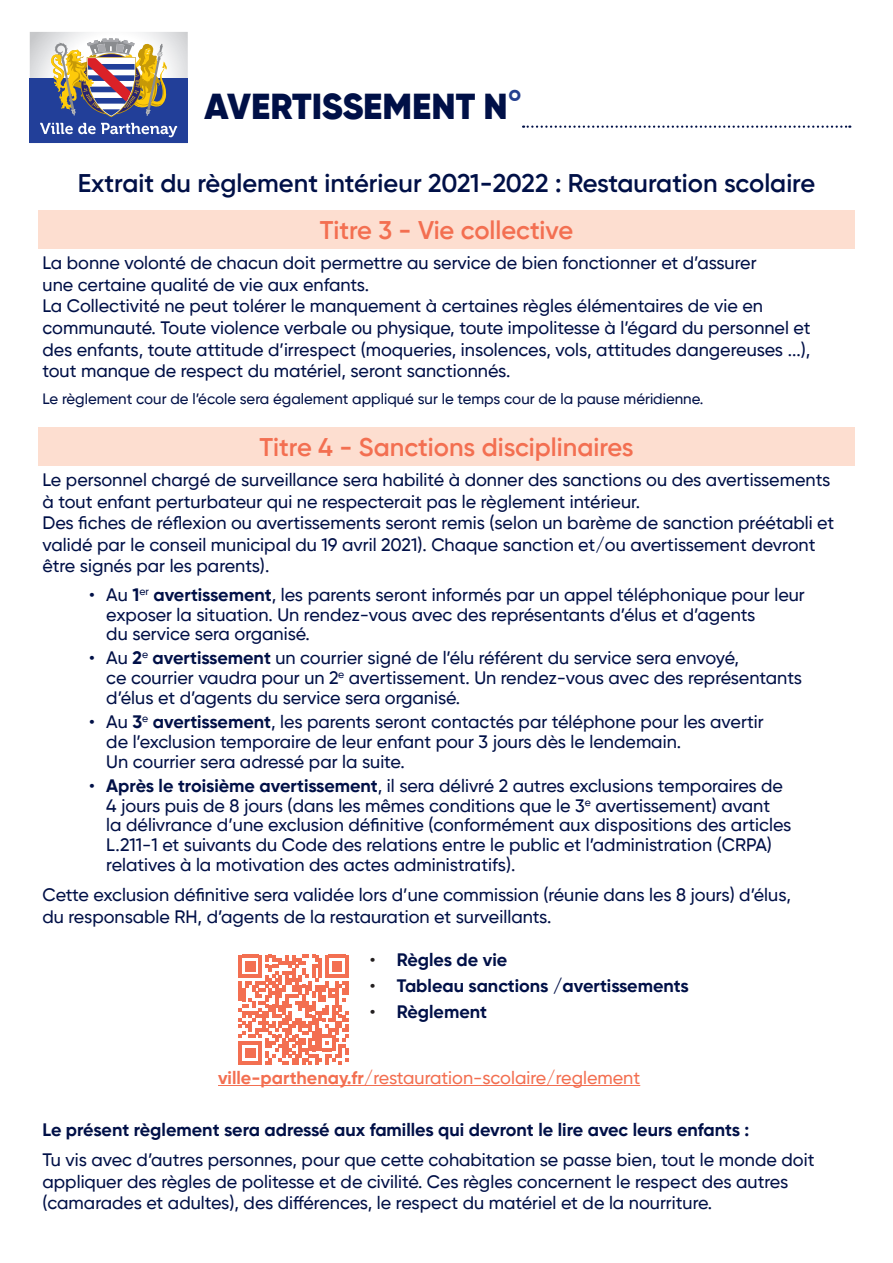
<style>
.page{position:relative;width:893px;height:1263px;background:#fff}
.page>*{position:absolute;margin:0;border:0;box-sizing:border-box;transform-origin:0 0}
.t1{font:900 36px "Gilroy";color:#001047}
.t2{font:600 25.5px "Gilroy";color:#001047}
.t3{font:600 25.5px "Gilroy";color:#f36f51}
.t4{font:500 18px/21.6px "Gilroy";color:#001047}
.t5{font:700 18px "Gilroy";color:#001047}
.t6{font:500 18px "Gilroy";color:#f36f51}
.t7{font:500 15px "Gilroy";color:#001047}
.s1{font-weight:500;color:#253f8e}
.s2{font-weight:700}
.s3{font-weight:500;color:#231f20}
</style>
<div class="page">
<svg style="left:523px;top:126px;width:327px;height:2px"></svg>
<div style="left:38px;top:211px;width:817px;height:38px;background:#fdded0"></div>
<div style="left:38px;top:428px;width:817px;height:38px;background:#fdded0"></div>
<hr style="left:218px;top:1085px;width:422px;height:1px;background:#f36f51">
<svg style="left:30px;top:32px;width:158px;height:111px"></svg>
<svg style="left:239px;top:955px;width:110px;height:110px"></svg>
<h1 class="t1" style="left:205px;top:84px;width:319px">AVERTISSEMENT N<span class="s1">°</span></h1>
<h2 class="t2" style="left:78px;top:168px;width:739px">Extrait du règlement intérieur 2021-2022 : Restauration scolaire</h2>
<h2 class="t3" style="left:320px;top:214px;width:255px">Titre 3 - Vie collective</h2>
<p class="t4" style="left:43px;top:252px;width:770px">La bonne volonté de chacun doit permettre au service de bien fonctionner et d’assurer<br>une certaine qualité de vie aux enfants.<br>La Collectivité ne peut tolérer le manquement à certaines règles élémentaires de vie en communauté. Toute violence verbale ou physique, toute impolitesse à l’égard du personnel et des enfants, toute attitude d’irrespect (moqueries, insolences, vols, attitudes dangereuses ...), tout manque de respect du matériel, seront sanctionnés.</p>
<p class="t7" style="left:43px;top:389px;width:662px">Le règlement cour de l’école sera également appliqué sur le temps cour de la pause méridienne.</p>
<h2 class="t3" style="left:259px;top:431px;width:376px">Titre 4 - Sanctions disciplinaires</h2>
<p class="t4" style="left:43px;top:469px;width:793px">Le personnel chargé de surveillance sera habilité à donner des sanctions ou des avertissements à tout enfant perturbateur qui ne respecterait pas le règlement intérieur.<br>Des fiches de réflexion ou avertissements seront remis (selon un barème de sanction préétabli et validé par le conseil municipal du 19 avril 2021). Chaque sanction et/ou avertissement devront être signés par les parents).</p>
<p class="t4" style="left:106px;top:584px;width:700px;line-height:19.8px;text-indent:-17px">• Au <span class="s2">1</span><sup>er</sup> <span class="s2">avertissement</span>, les parents seront informés par un appel téléphonique pour leur exposer la situation. Un rendez-vous avec des représentants d’élus et d’agents<br>du service sera organisé.</p>
<p class="t4" style="left:106px;top:648px;width:697px;line-height:19.8px;text-indent:-17px">• Au <span class="s2">2</span><sup>e</sup> <span class="s2">avertissement</span> un courrier signé de l’élu référent du service sera envoyé,<br>ce courrier vaudra pour un 2<sup>e</sup> avertissement. Un rendez-vous avec des représentants d’élus et d’agents du service sera organisé.</p>
<p class="t4" style="left:106px;top:712px;width:659px;line-height:19.8px;text-indent:-17px">• Au <span class="s2">3</span><sup>e</sup> <span class="s2">avertissement</span>, les parents seront contactés par téléphone pour les avertir de l’exclusion temporaire de leur enfant pour 3 jours dès le lendemain.<br>Un courrier sera adressé par la suite.</p>
<p class="t4" style="left:106px;top:775px;width:687px;line-height:19.8px;text-indent:-17px">• <span class="s2">Après le troisième avertissement</span>, il sera délivré 2 autres exclusions temporaires de 4 jours puis de 8 jours (dans les mêmes conditions que le 3<sup>e</sup> avertissement) avant<br>la délivrance d’une exclusion définitive (conformément aux dispositions des articles L.211-1 et suivants du Code des relations entre le public et l’administration (CRPA) relatives à la motivation des actes administratifs).</p>
<p class="t4" style="left:43px;top:884px;width:750px">Cette exclusion définitive sera validée lors d’une commission (réunie dans les 8 jours) d’élus, du responsable RH, d’agents de la restauration et surveillants.</p>
<p class="t5" style="left:370px;top:948px;width:139px"><span class="s3">•</span> Règles de vie</p>
<p class="t5" style="left:370px;top:974px;width:320px"><span class="s3">•</span> Tableau sanctions /avertissements</p>
<p class="t5" style="left:370px;top:1000px;width:119px"><span class="s3">•</span> Règlement</p>
<p class="t6" style="left:218px;top:1067px;width:424px"><span class="s2">ville-parthenay.fr</span>/restauration-scolaire/reglement</p>
<p class="t5" style="left:43px;top:1118px;width:708px">Le présent règlement sera adressé aux familles qui devront le lire avec leurs enfants :</p>
<p class="t4" style="left:43px;top:1149px;width:773px">Tu vis avec d’autres personnes, pour que cette cohabitation se passe bien, tout le monde doit appliquer des règles de politesse et de civilité. Ces règles concernent le respect des autres (camarades et adultes), des différences, le respect du matériel et de la nourriture.</p>
</div>
